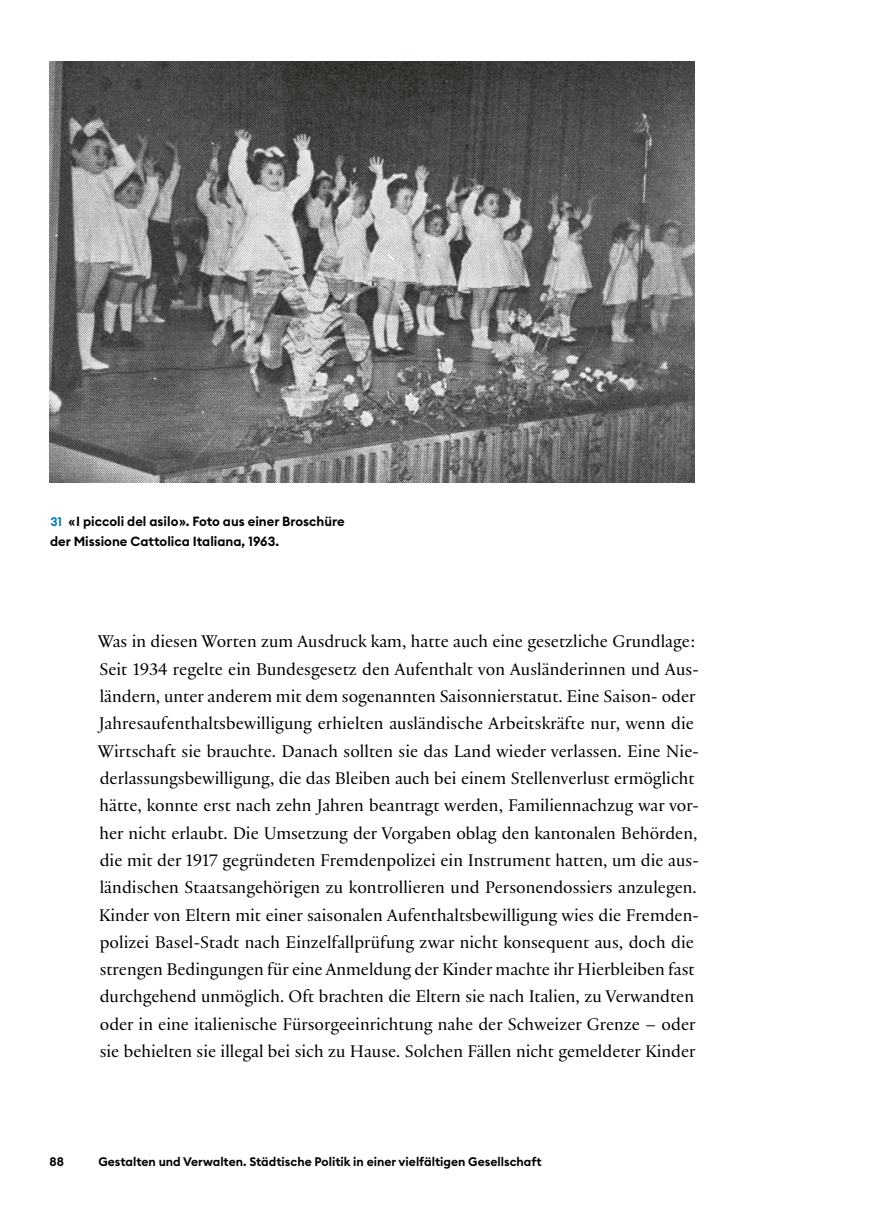
<style>
.page{position:relative;width:893px;height:1216px;background:#fff}
.page>*{position:absolute;margin:0;border:0;box-sizing:border-box;transform-origin:0 0}
.GT_ohne_Einzug{font:18.2px/27.3px "Practice";color:#000}
.Abb_Legende_fett{font:600 13.12px/20.5px "Euclid Circular B";color:#000}
.Fusszeile_links{font:600 12.25px "Euclid Circular B";color:#000}
.s1{font-size:12.25px;color:#0077b3}
</style>
<div class="page">
<img style="left:50px;top:61px;width:644px;height:421px">
<p class="Abb_Legende_fett" style="left:50px;top:510px;width:296px"><span class="s1">31</span> «I piccoli del asilo». Foto aus einer Broschüre der Missione Cattolica Italiana, 1963.</p>
<p class="GT_ohne_Einzug" style="left:98px;top:627px;width:603px">Was in diesen Worten zum Ausdruck kam, hatte auch eine gesetzliche Grundlage:<br>Seit 1934 regelte ein Bundesgesetz den Aufenthalt von Ausländerinnen und Aus&shy;ländern, unter anderem mit dem sogenannten Saisonnierstatut. Eine Saison- oder Jahresaufenthaltsbewilligung erhielten ausländische Arbeitskräfte nur, wenn die Wirtschaft sie brauchte. Danach sollten sie das Land wieder verlassen. Eine Nie&shy;derlassungsbewilligung, die das Bleiben auch bei einem Stellenverlust ermöglicht hätte, konnte erst nach zehn Jahren beantragt werden, Familiennachzug war vor&shy;her nicht erlaubt. Die Umsetzung der Vorgaben oblag den kantonalen Behörden, die mit der 1917 gegründeten Fremdenpolizei ein Instrument hatten, um die aus&shy;ländischen Staatsangehörigen zu kontrollieren und Personendossiers anzulegen.<br>Kinder von Eltern mit einer saisonalen Aufenthaltsbewilligung wies die Fremden&shy;polizei Basel-Stadt nach Einzelfallprüfung zwar nicht konsequent aus, doch die strengen Bedingungen für eine Anmeldung der Kinder machte ihr Hierbleiben fast durchgehend unmöglich. Oft brachten die Eltern sie nach Italien, zu Verwandten oder in eine italienische Fürsorgeeinrichtung nahe der Schweizer Grenze – oder sie behielten sie illegal bei sich zu Hause. Solchen Fällen nicht gemeldeter Kinder</p>
<p class="Fusszeile_links" style="left:50px;top:1153px;width:16px">88</p>
<p class="Fusszeile_links" style="left:98px;top:1153px;width:445px">Gestalten und Verwalten. Städtische Politik in einer vielfältigen Gesellschaft</p>
</div>
